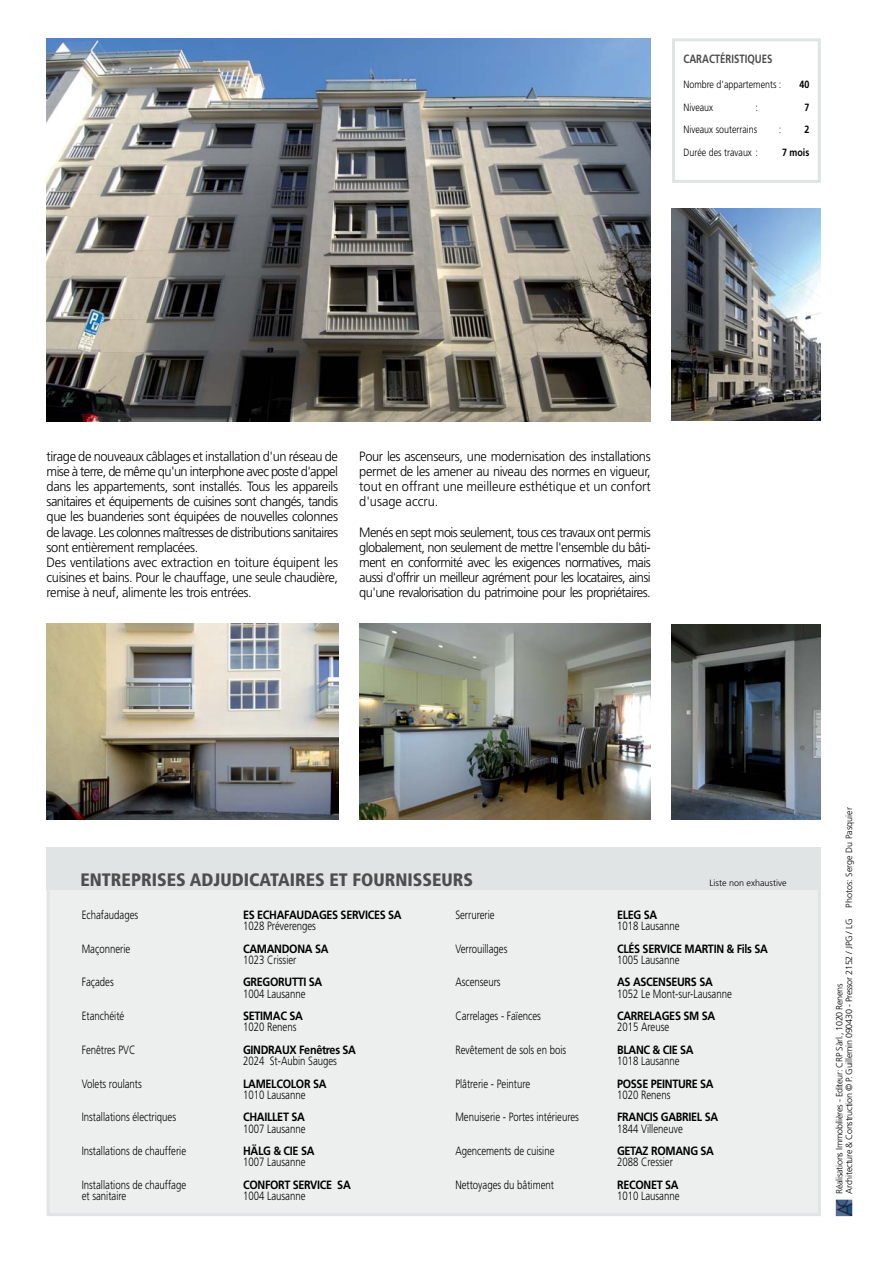
<style>
.page{position:relative;width:893px;height:1263px;background:#fff}
.page>*{position:absolute;margin:0;border:0;box-sizing:border-box;transform-origin:0 0}
.t1{font:900 condensed 18px "Frutiger";color:#4d4d4d}
.t2{font:300 13.5px/15.1px "Frutiger";letter-spacing:-.03em;color:#000;text-align:justify;scale:.95 1}
.t3{font:300 12px/11.2px "Frutiger";color:#000;scale:.8 1}
.t4{font:700 12px "Frutiger";letter-spacing:-.03em;color:#000;scale:.9 1}
.t5{font:700 12px "Frutiger";color:#4d4d4d;scale:.8 1}
.t6{font:300 10.5px "Frutiger";color:#000;scale:.85 1}
.t7{font:700 10.5px "Frutiger";color:#000;scale:.85 1}
.t8{font:300 9px/9.8px "Frutiger";letter-spacing:-.03em;color:#000}
.t9{font:300 9px "Frutiger";color:#000}
</style>
<div class="page">
<div style="left:48px;top:849px;width:771px;height:366px;background:#edefef"></div>
<div style="left:47px;top:847px;width:773px;height:43px;background:#e0e4e4"></div>
<img style="left:835px;top:1200px;width:17px;height:16px">
<div style="left:672px;top:38px;width:148px;height:145px;border:3px solid #e0e4e4"></div>
<img style="left:47px;top:624px;width:291px;height:196px">
<img style="left:359px;top:624px;width:291px;height:196px">
<img style="left:672px;top:624px;width:148px;height:196px">
<img style="left:672px;top:208px;width:148px;height:212px">
<img style="left:47px;top:38px;width:603px;height:383px">
<p class="t5" style="left:683px;top:54px;width:113px">CARACTÉRISTIQUES</p>
<p class="t6" style="left:683px;top:80px;width:116px">Nombre d'appartements :</p>
<p class="t7" style="left:799px;top:80px;width:13px">40</p>
<p class="t6" style="left:683px;top:103px;width:36px">Niveaux</p>
<p class="t6" style="left:755px;top:103px;width:4px">:</p>
<p class="t7" style="left:804px;top:103px;width:7px">7</p>
<p class="t6" style="left:683px;top:125px;width:88px">Niveaux souterrains</p>
<p class="t6" style="left:778px;top:125px;width:4px">:</p>
<p class="t7" style="left:804px;top:125px;width:7px">2</p>
<p class="t6" style="left:683px;top:148px;width:89px">Durée des travaux :</p>
<p class="t7" style="left:782px;top:148px;width:34px">7 mois</p>
<p class="t2" style="left:47px;top:450px;width:308px;text-align:left">tirage de nouveaux câblages et installation d'un réseau de mise à terre, de même qu'un interphone avec poste d'appel dans les appartements, sont installés. Tous les appareils sanitaires et équipements de cuisines sont changés, tandis que les buanderies sont équipées de nouvelles colonnes de lavage. Les colonnes maîtresses de distributions sanitaires sont entièrement remplacées.<br>Des ventilations avec extraction en toiture équipent les cuisines et bains. Pour le chauffage, une seule chaudière, remise à neuf, alimente les trois entrées.</p>
<p class="t2" style="left:359px;top:450px;width:308px">Pour les ascenseurs, une modernisation des installations permet de les amener au niveau des normes en vigueur, tout en offrant une meilleure esthétique et un confort d'usage accru.</p>
<p class="t2" style="left:359px;top:525px;width:308px">Menés en sept mois seulement, tous ces travaux ont permis globalement, non seulement de mettre l'ensemble du bâti&shy;ment en conformité avec les exigences normatives, mais aussi d'offrir un meilleur agrément pour les locataires, ainsi qu'une revalorisation du patrimoine pour les propriétaires.</p>
<h1 class="t1" style="left:81px;top:872px;width:394px">ENTREPRISES ADJUDICATAIRES ET FOURNISSEURS</h1>
<p class="t9" style="left:709px;top:879px;width:78px">Liste non exhaustive</p>
<p class="t3" style="left:82px;top:910px;width:72px">Echafaudages</p>
<p class="t3" style="left:82px;top:944px;width:62px">Maçonnerie</p>
<p class="t3" style="left:82px;top:977px;width:41px">Façades</p>
<p class="t3" style="left:82px;top:1011px;width:55px">Etanchéité</p>
<p class="t3" style="left:82px;top:1045px;width:69px">Fenêtres PVC</p>
<p class="t3" style="left:82px;top:1079px;width:77px">Volets roulants</p>
<p class="t3" style="left:82px;top:1112px;width:119px">Installations électriques</p>
<p class="t3" style="left:82px;top:1146px;width:132px">Installations de chaufferie</p>
<p class="t3" style="left:82px;top:1180px;width:132px">Installations de chauffage et sanitaire</p>
<p class="t3" style="left:455px;top:910px;width:51px">Serrurerie</p>
<p class="t3" style="left:455px;top:944px;width:67px">Verrouillages</p>
<p class="t3" style="left:455px;top:977px;width:58px">Ascenseurs</p>
<p class="t3" style="left:455px;top:1011px;width:109px">Carrelages - Faïences</p>
<p class="t3" style="left:455px;top:1045px;width:140px">Revêtement de sols en bois</p>
<p class="t3" style="left:455px;top:1079px;width:95px">Plâtrerie - Peinture</p>
<p class="t3" style="left:455px;top:1112px;width:156px">Menuiserie - Portes intérieures</p>
<p class="t3" style="left:455px;top:1146px;width:125px">Agencements de cuisine</p>
<p class="t3" style="left:455px;top:1180px;width:125px">Nettoyages du bâtiment</p>
<p class="t4" style="left:243px;top:910px;width:178px">ES ECHAFAUDAGES SERVICES SA</p>
<p class="t3" style="left:243px;top:921px;width:93px">1028 Préverenges</p>
<p class="t4" style="left:243px;top:944px;width:96px">CAMANDONA SA</p>
<p class="t3" style="left:243px;top:955px;width:68px">1023 Crissier</p>
<p class="t4" style="left:243px;top:977px;width:89px">GREGORUTTI SA</p>
<p class="t3" style="left:243px;top:989px;width:80px">1004 Lausanne</p>
<p class="t4" style="left:243px;top:1011px;width:68px">SETIMAC SA</p>
<p class="t3" style="left:243px;top:1022px;width:68px">1020 Renens</p>
<p class="t4" style="left:243px;top:1045px;width:127px">GINDRAUX Fenêtres SA</p>
<p class="t3" style="left:243px;top:1056px;width:119px">2024 St-Aubin Sauges</p>
<p class="t4" style="left:243px;top:1079px;width:94px">LAMELCOLOR SA</p>
<p class="t3" style="left:243px;top:1090px;width:80px">1010 Lausanne</p>
<p class="t4" style="left:243px;top:1112px;width:70px">CHAILLET SA</p>
<p class="t3" style="left:243px;top:1124px;width:80px">1007 Lausanne</p>
<p class="t4" style="left:243px;top:1146px;width:81px">HÄLG &amp; CIE SA</p>
<p class="t3" style="left:243px;top:1157px;width:80px">1007 Lausanne</p>
<p class="t4" style="left:243px;top:1180px;width:121px">CONFORT SERVICE SA</p>
<p class="t3" style="left:243px;top:1191px;width:80px">1004 Lausanne</p>
<p class="t4" style="left:617px;top:910px;width:46px">ELEG SA</p>
<p class="t3" style="left:617px;top:921px;width:80px">1018 Lausanne</p>
<p class="t4" style="left:617px;top:944px;width:169px">CLÉS SERVICE MARTIN &amp; Fils SA</p>
<p class="t3" style="left:617px;top:955px;width:80px">1005 Lausanne</p>
<p class="t4" style="left:617px;top:977px;width:108px">AS ASCENSEURS SA</p>
<p class="t3" style="left:617px;top:989px;width:145px">1052 Le Mont-sur-Lausanne</p>
<p class="t4" style="left:617px;top:1011px;width:110px">CARRELAGES SM SA</p>
<p class="t3" style="left:617px;top:1022px;width:67px">2015 Areuse</p>
<p class="t4" style="left:617px;top:1045px;width:86px">BLANC &amp; CIE SA</p>
<p class="t3" style="left:617px;top:1056px;width:80px">1018 Lausanne</p>
<p class="t4" style="left:617px;top:1079px;width:109px">POSSE PEINTURE SA</p>
<p class="t3" style="left:617px;top:1090px;width:68px">1020 Renens</p>
<p class="t4" style="left:617px;top:1112px;width:114px">FRANCIS GABRIEL SA</p>
<p class="t3" style="left:617px;top:1124px;width:84px">1844 Villeneuve</p>
<p class="t4" style="left:617px;top:1146px;width:109px">GETAZ ROMANG SA</p>
<p class="t3" style="left:617px;top:1157px;width:71px">2088 Cressier</p>
<p class="t4" style="left:617px;top:1180px;width:70px">RECONET SA</p>
<p class="t3" style="left:617px;top:1191px;width:80px">1010 Lausanne</p>
<p class="t8" style="left:835px;top:1194px;width:388px;rotate:-90deg">Réalisations Immobilières - Editeur: CRP Sàrl., 1020 Renens<br>Architecture &amp; Construction © P. Guillemin 090430 - Pressor 2152 / JPG / LG Photos: Serge Du Pasquier</p>
</div>
